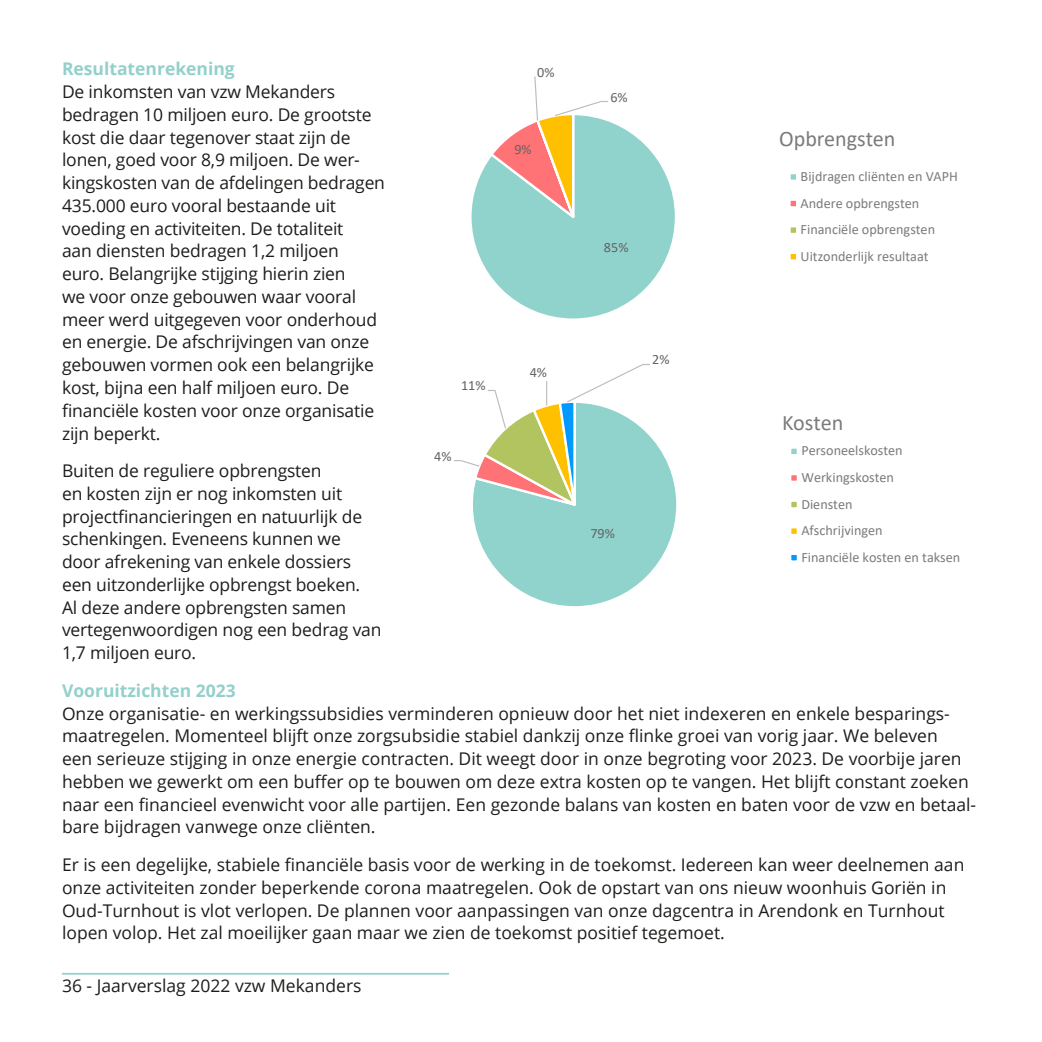
<style>
.page{position:relative;width:1042px;height:1042px;background:#fff}
.page>*{position:absolute;margin:0;border:0;box-sizing:border-box;transform-origin:0 0}
.t1{font:22.05px "Calibri";letter-spacing:-.005em;color:#7c7b7b}
.t2{font:17.5px/22.8px "Open Sans";color:#1d1d1b}
.t3{font:700 17.5px "Open Sans";color:#93d0cb}
.t4{font:14.17px/26.6px "Calibri";color:#7c7b7b}
.t5{font:14.17px "Calibri";color:#656464}
</style>
<div class="page">
<hr style="left:62px;top:973px;width:387px;height:1px;background:#93d0cb">
<svg style="left:471px;top:121px;width:204px;height:198px;fill:#90d2cc"></svg>
<svg style="left:488px;top:76px;width:121px;height:154px"></svg>
<div style="left:789px;top:173px;width:8px;height:8px;background:#90d2cc"></div>
<div style="left:788px;top:172px;width:10px;height:10px;border:2px solid #fff"></div>
<div style="left:789px;top:200px;width:8px;height:7px;background:#ff7276"></div>
<div style="left:788px;top:198px;width:10px;height:11px;border:2px solid #fff"></div>
<div style="left:789px;top:226px;width:8px;height:8px;background:#b2c460"></div>
<div style="left:788px;top:225px;width:10px;height:10px;border:2px solid #fff"></div>
<div style="left:789px;top:253px;width:8px;height:8px;background:#ffc000"></div>
<div style="left:788px;top:252px;width:10px;height:10px;border:2px solid #fff"></div>
<svg style="left:478px;top:438px;width:199px;height:169px;fill:#90d2cc"></svg>
<svg style="left:454px;top:364px;width:197px;height:173px"></svg>
<div style="left:790px;top:447px;width:8px;height:8px;background:#90d2cc"></div>
<div style="left:789px;top:446px;width:10px;height:10px;border:2px solid #fff"></div>
<div style="left:790px;top:474px;width:8px;height:8px;background:#ff7276"></div>
<div style="left:789px;top:473px;width:10px;height:10px;border:2px solid #fff"></div>
<div style="left:790px;top:501px;width:8px;height:7px;background:#b2c460"></div>
<div style="left:789px;top:499px;width:10px;height:10px;border:2px solid #fff"></div>
<div style="left:790px;top:527px;width:8px;height:8px;background:#ffc000"></div>
<div style="left:789px;top:526px;width:10px;height:10px;border:2px solid #fff"></div>
<div style="left:790px;top:554px;width:8px;height:7px;background:#09f"></div>
<div style="left:789px;top:553px;width:10px;height:10px;border:2px solid #fff"></div>
<p class="t3" style="left:62px;top:57px;width:174px">Resultatenrekening</p>
<p class="t2" style="left:62px;top:80px;width:324px">De inkomsten van vzw Mekanders bedragen 10 miljoen euro. De grootste kost die daar tegenover staat zijn de lonen, goed voor 8,9 miljoen. De wer&shy;kingskosten van de afdelingen bedragen 435.000 euro vooral bestaande uit voeding en activiteiten. De totaliteit<br>aan diensten bedragen 1,2 miljoen euro. Belangrijke stijging hierin zien<br>we voor onze gebouwen waar vooral meer werd uitgegeven voor onderhoud en energie. De afschrijvingen van onze gebouwen vormen ook een belangrijke kost, bijna een half miljoen euro. De financiële kosten voor onze organisatie zijn beperkt.</p>
<p class="t2" style="left:62px;top:459px;width:321px">Buiten de reguliere opbrengsten<br>en kosten zijn er nog inkomsten uit projectfinancieringen en natuurlijk de schenkingen. Eveneens kunnen we door afrekening van enkele dossiers een uitzonderlijke opbrengst boeken.<br>Al deze andere opbrengsten samen vertegenwoordigen nog een bedrag van 1,7 miljoen euro.</p>
<p class="t3" style="left:62px;top:678px;width:175px">Vooruitzichten 2023</p>
<p class="t2" style="left:62px;top:701px;width:915px">Onze organisatie- en werkingssubsidies verminderen opnieuw door het niet indexeren en enkele besparings&shy;maatregelen. Momenteel blijft onze zorgsubsidie stabiel dankzij onze flinke groei van vorig jaar. We beleven<br>een serieuze stijging in onze energie contracten. Dit weegt door in onze begroting voor 2023. De voorbije jaren hebben we gewerkt om een buffer op te bouwen om deze extra kosten op te vangen. Het blijft constant zoeken naar een financieel evenwicht voor alle partijen. Een gezonde balans van kosten en baten voor de vzw en betaal&shy;bare bijdragen vanwege onze cliënten.</p>
<p class="t2" style="left:62px;top:853px;width:904px">Er is een degelijke, stabiele financiële basis voor de werking in de toekomst. Iedereen kan weer deelnemen aan onze activiteiten zonder beperkende corona maatregelen. Ook de opstart van ons nieuw woonhuis Goriën in Oud-Turnhout is vlot verlopen. De plannen voor aanpassingen van onze dagcentra in Arendonk en Turnhout lopen volop. Het zal moeilijker gaan maar we zien de toekomst positief tegemoet.</p>
<p class="t5" style="left:537px;top:62px;width:19px">0%</p>
<p class="t5" style="left:610px;top:87px;width:19px">6%</p>
<p class="t1" style="left:779px;top:123px;width:118px">Opbrengsten</p>
<p class="t4" style="left:800px;top:163px;width:159px">Bijdragen cliënten en VAPH<br>Andere opbrengsten<br>Financiële opbrengsten<br>Uitzonderlijk resultaat</p>
<p class="t5" style="left:514px;top:139px;width:19px">9%</p>
<p class="t5" style="left:604px;top:237px;width:26px">85%</p>
<p class="t5" style="left:652px;top:350px;width:19px">2%</p>
<p class="t5" style="left:530px;top:363px;width:19px">4%</p>
<p class="t5" style="left:461px;top:376px;width:26px">11%</p>
<p class="t1" style="left:782px;top:407px;width:63px">Kosten</p>
<p class="t4" style="left:801px;top:437px;width:160px">Personeelskosten<br>Werkingskosten<br>Diensten<br>Afschrijvingen<br>Financiële kosten en taksen</p>
<p class="t5" style="left:434px;top:446px;width:19px">4%</p>
<p class="t5" style="left:590px;top:523px;width:26px">79%</p>
<p class="t2" style="left:62px;top:974px;width:301px">36 - Jaarverslag 2022 vzw Mekanders</p>
</div>
